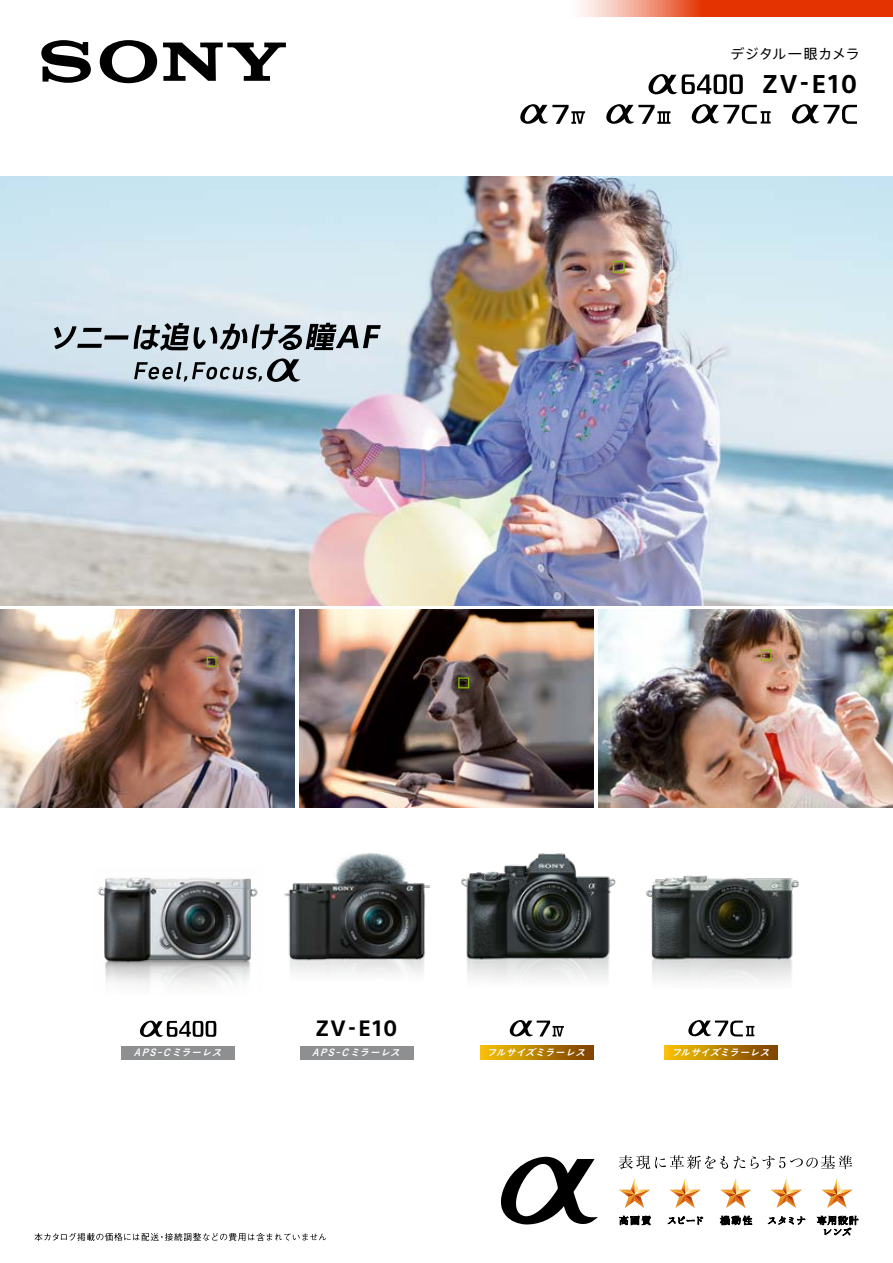
<style>
.page{position:relative;width:893px;height:1263px;background:#fff}
.page>*{position:absolute;margin:0;border:0;box-sizing:border-box;transform-origin:0 0}
.大見出し_こぶりな_W3___14Q{font:700 23.4px "SST Jp Pro";color:#000}
.大見出し_こぶりな_W3___14Q-2{font:700 20.25px "SST Jp Pro";color:#000}
.t1{font:13.8px "SST Jp Pro";letter-spacing:.05em;color:#000}
.大見出し_こぶりな_W3___14Q-3{font:italic 9.6px "Koburina Go Std W6";color:#fff}
</style>
<div class="page">
<svg style="left:500px;top:1156px;width:98px;height:69px"></svg>
<svg style="left:619px;top:1216px;width:32px;height:9px"></svg>
<svg style="left:668px;top:1216px;width:35px;height:9px"></svg>
<svg style="left:768px;top:1216px;width:37px;height:8px"></svg>
<svg style="left:720px;top:1216px;width:32px;height:10px"></svg>
<svg style="left:817px;top:1216px;width:41px;height:19px"></svg>
<svg style="left:619px;top:1155px;width:126px;height:14px"></svg>
<svg style="left:751px;top:1155px;width:101px;height:14px"></svg>
<svg style="left:619px;top:1178px;width:31px;height:30px"></svg>
<svg style="left:670px;top:1178px;width:31px;height:30px"></svg>
<svg style="left:720px;top:1178px;width:31px;height:30px"></svg>
<svg style="left:771px;top:1178px;width:31px;height:30px"></svg>
<svg style="left:821px;top:1178px;width:31px;height:30px"></svg>
<svg style="left:648px;top:74px;width:95px;height:21px"></svg>
<svg style="left:606px;top:104px;width:64px;height:20px"></svg>
<svg style="left:791px;top:104px;width:66px;height:20px"></svg>
<svg style="left:520px;top:104px;width:65px;height:20px"></svg>
<svg style="left:691px;top:104px;width:80px;height:20px"></svg>
<img style="left:461px;top:853px;width:155px;height:127px">
<img style="left:646px;top:875px;width:153px;height:107px">
<svg style="left:41px;top:40px;width:245px;height:43px"></svg>
<svg style="left:579px;top:0;width:314px;height:17px;background:#e95d35"></svg>
<svg style="left:34px;top:1233px;width:292px;height:8px"></svg>
<div style="left:122px;top:1045px;width:113px;height:14px;background:#8d8f90"></div>
<div style="left:300px;top:1045px;width:113px;height:14px;background:#8d8f90"></div>
<svg style="left:480px;top:1045px;width:113px;height:14px;background:#b98100"></svg>
<svg style="left:665px;top:1045px;width:113px;height:14px;background:#b98100"></svg>
<img style="left:0;top:177px;width:893px;height:428px">
<img style="left:0;top:609px;width:295px;height:198px">
<img style="left:300px;top:609px;width:294px;height:198px">
<img style="left:598px;top:609px;width:295px;height:198px">
<svg style="left:54px;top:323px;width:327px;height:28px;background:#8c969c"></svg>
<svg style="left:134px;top:358px;width:166px;height:24px;background:#9ea9b0"></svg>
<div style="left:761px;top:650px;width:11px;height:11px;border:1px solid #83bd02"></div>
<div style="left:458px;top:677px;width:11px;height:11px;border:1px solid #83bd02"></div>
<div style="left:207px;top:657px;width:10px;height:10px;border:1px solid #83bd02"></div>
<div style="left:613px;top:261px;width:12px;height:12px;border:1px solid #83bd02"></div>
<svg style="left:140px;top:1020px;width:76px;height:17px"></svg>
<svg style="left:509px;top:1020px;width:55px;height:17px"></svg>
<img style="left:97px;top:878px;width:161px;height:109px">
<img style="left:284px;top:853px;width:146px;height:121px">
<svg style="left:688px;top:1020px;width:66px;height:16px"></svg>
<p class="t1" style="left:730px;top:44px;width:131px">デジタル一眼カメラ</p>
<p class="大見出し_こぶりな_W3___14Q" style="left:763px;top:66px;width:96px">ZV-E10</p>
<p class="大見出し_こぶりな_W3___14Q-2" style="left:316px;top:1013px;width:83px">ZV-E10</p>
<p class="大見出し_こぶりな_W3___14Q-3" style="left:134px;top:1045px;width:94px">APS-Cミラーレス</p>
<p class="大見出し_こぶりな_W3___14Q-3" style="left:312px;top:1045px;width:94px">APS-Cミラーレス</p>
<p class="大見出し_こぶりな_W3___14Q-3" style="left:486px;top:1045px;width:104px">フルサイズミラーレス</p>
<p class="大見出し_こぶりな_W3___14Q-3" style="left:671px;top:1045px;width:104px">フルサイズミラーレス</p>
</div>
